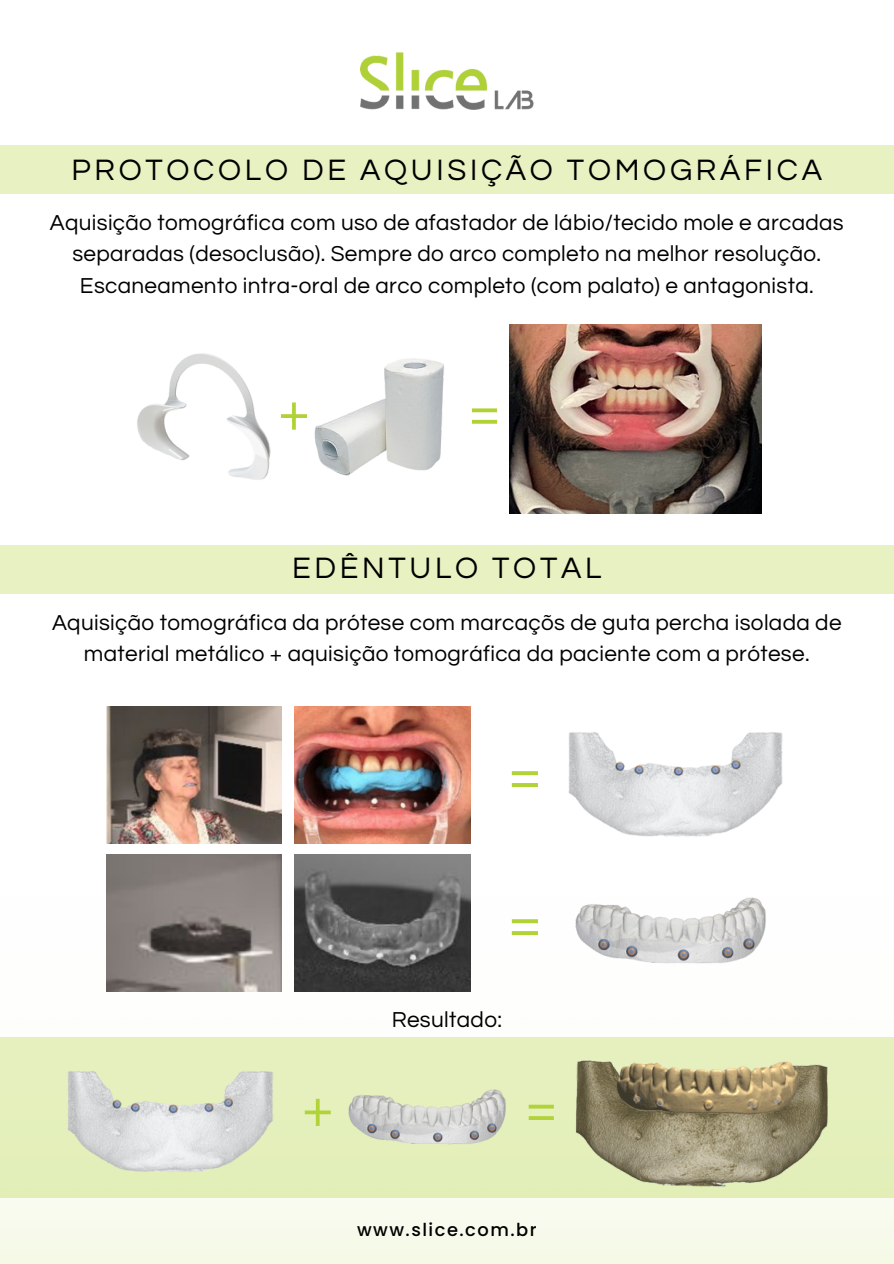
<style>
.page{position:relative;width:894px;height:1264px;background:#fff}
.page>*{position:absolute;margin:0;border:0;box-sizing:border-box;transform-origin:0 0}
.t1{font:59.85px "Questrial";color:#b1d338}
.t2{font:57.6px "Questrial";color:#b0d234}
.t3{font:57.6px "Questrial";color:#b1d338}
.t4{font:30.75px "Questrial";letter-spacing:.12em;color:#000}
.t5{font:22.5px/31.5px "Questrial";letter-spacing:.015em;color:#000;text-align:center}
.t6{font:500 17.85px "Poppins";letter-spacing:.085em;color:#000}
</style>
<div class="page">
<div style="left:0;top:145px;width:893px;height:49px;background:#e7f1c2"></div>
<svg style="left:0;top:708px;width:893px;height:555px"></svg>
<img style="left:137px;top:353px;width:134px;height:127px">
<img style="left:509px;top:324px;width:252px;height:189px">
<img style="left:314px;top:358px;width:130px;height:118px">
<img style="left:106px;top:854px;width:175px;height:137px">
<img style="left:106px;top:706px;width:175px;height:137px">
<img style="left:295px;top:706px;width:175px;height:137px">
<img style="left:295px;top:854px;width:175px;height:137px">
<img style="left:558px;top:866px;width:229px;height:114px">
<div style="left:0;top:545px;width:893px;height:49px;background:#e7f1c2"></div>
<div style="left:0;top:1036px;width:893px;height:161px;background:#e4f0bc"></div>
<img style="left:348px;top:1089px;width:158px;height:56px">
<img style="left:555px;top:1035px;width:297px;height:165px">
<img style="left:360px;top:52px;width:173px;height:57px">
<img style="left:558px;top:708px;width:229px;height:145px">
<img style="left:58px;top:1036px;width:220px;height:136px">
<p class="t4" style="left:71px;top:154px;width:752px">PROTOCOLO DE AQUISIÇÃO TOMOGRÁFICA</p>
<p class="t5" style="left:50px;top:207px;width:795px">Aquisição tomográfica com uso de afastador de lábio/tecido mole e arcadas separadas (desoclusão). Sempre do arco completo na melhor resolução.<br>Escaneamento intra-oral de arco completo (com palato) e antagonista.</p>
<p class="t2" style="left:278px;top:382px;width:33px">+</p>
<p class="t2" style="left:468px;top:382px;width:33px">=</p>
<p class="t4" style="left:292px;top:552px;width:311px">EDÊNTULO TOTAL</p>
<p class="t5" style="left:52px;top:607px;width:790px">Aquisição tomográfica da prótese com marcaçõs de guta percha isolada de material metálico + aquisição tomográfica da paciente com a prótese.</p>
<p class="t1" style="left:508px;top:744px;width:34px">=</p>
<h1 class="t1" style="left:508px;top:892px;width:34px">=</h1>
<p class="t5" style="left:391px;top:1004px;width:112px">Resultado:</p>
<p class="t3" style="left:302px;top:1078px;width:33px">+</p>
<h2 class="t3" style="left:525px;top:1078px;width:33px">=</h2>
<p class="t6" style="left:357px;top:1216px;width:181px">www.slice.com.br</p>
</div>
